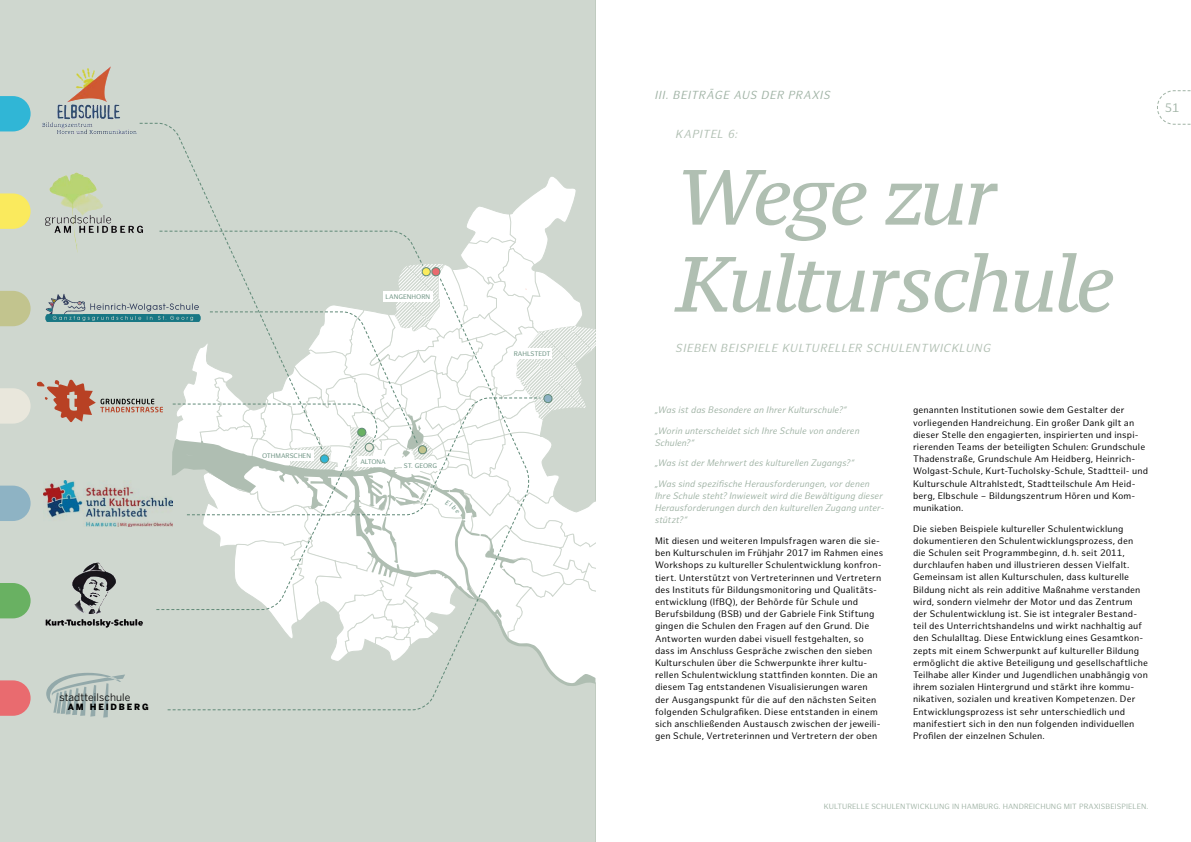
<style>
.page{position:relative;width:1191px;height:842px;background:#fff}
.page>*{position:absolute;margin:0;border:0;box-sizing:border-box;transform-origin:0 0}
.t1{font:italic 78px "PT Serif Caption";letter-spacing:-.03em;color:#b0bfb2}
.t2{font:12px "Hamburg Sans";color:#a0b3a5}
.t3{font:italic 11.4px "Hamburg Sans";letter-spacing:.06em;color:#b0bfb2}
.t4{font:italic 11.4px "Hamburg Sans";letter-spacing:.07em;color:#a0b3a5}
.t5{font:10.3px "Benton Sans";letter-spacing:.01em;color:#000}
.t6{font:9.2px/12.2px "Hamburg Sans";letter-spacing:.015em;color:#000}
.t7{font:italic 9.2px/12.2px "Hamburg Sans";letter-spacing:.015em;color:#a0b3a5}
.t8{font:900 8.6px "Benton Sans";letter-spacing:.21em;color:#000}
.t9{font:7.4px "Hamburg Sans";letter-spacing:.01em;color:#a0b3a5}
.t10{font:6.5px "Hamburg Sans";color:#618a78}
</style>
<div class="page">
<svg style="left:1157px;top:90px;width:34px;height:35px"></svg>
<div style="left:0;top:0;width:594px;height:842px;background:#cfd7cf"></div>
<img style="left:42px;top:66px;width:95px;height:68px">
<svg style="left:0;top:96px;width:31px;height:35px"></svg>
<svg style="left:0;top:680px;width:31px;height:36px"></svg>
<svg style="left:0;top:583px;width:31px;height:35px"></svg>
<svg style="left:0;top:486px;width:31px;height:35px"></svg>
<svg style="left:0;top:388px;width:31px;height:36px"></svg>
<svg style="left:0;top:291px;width:31px;height:35px"></svg>
<svg style="left:0;top:193px;width:31px;height:36px"></svg>
<svg style="left:37px;top:175px;width:558px;height:667px"></svg>
<p class="t5" style="left:59px;top:692px;width:73px">stadtteilschule</p>
<p class="t8" style="left:68px;top:701px;width:82px">AM HEIDBERG</p>
<p class="t10" style="left:385px;top:293px;width:46px">LANGENHORN</p>
<p class="t10" style="left:262px;top:452px;width:50px">OTHMARSCHEN</p>
<p class="t10" style="left:360px;top:458px;width:27px">ALTONA</p>
<p class="t10" style="left:404px;top:462px;width:35px">ST. GEORG</p>
<p class="t10" style="left:514px;top:350px;width:38px">RAHLSTEDT</p>
<p class="t4" style="left:655px;top:88px;width:177px">III. BEITRÄGE AUS DER PRAXIS</p>
<p class="t3" style="left:676px;top:127px;width:63px">KAPITEL 6:</p>
<p class="t1" style="left:676px;top:147px;width:323px">Wege zur</p>
<p class="t1" style="left:676px;top:234px;width:440px">Kulturschule</p>
<p class="t3" style="left:676px;top:342px;width:316px">SIEBEN BEISPIELE KULTURELLER SCHULENTWICKLUNG</p>
<p class="t2" style="left:1165px;top:101px;width:16px">51</p>
<p class="t7" style="left:655px;top:404px;width:193px">„Was ist das Besondere an Ihrer Kulturschule?“</p>
<p class="t7" style="left:655px;top:425px;width:206px">„Worin unterscheidet sich Ihre Schule von anderen<br>Schulen?“</p>
<p class="t7" style="left:655px;top:457px;width:201px">„Was ist der Mehrwert des kulturellen Zugangs?“</p>
<p class="t7" style="left:655px;top:478px;width:231px">„Was sind spezifische Herausforderungen, vor denen Ihre Schule steht? Inwieweit wird die Bewältigung dieser Herausforderungen durch den kulturellen Zugang unter&shy;stützt?“</p>
<p class="t6" style="left:655px;top:535px;width:230px">Mit diesen und weiteren Impulsfragen waren die sie&shy;ben Kulturschulen im Frühjahr 2017 im Rahmen eines Workshops zu kultureller Schulentwicklung konfron&shy;tiert. Unterstützt von Vertreterinnen und Vertretern des Instituts für Bildungsmonitoring und Qualitäts&shy;entwicklung (IfBQ), der Behörde für Schule und Berufsbildung (BSB) und der Gabriele Fink Stiftung gingen die Schulen den Fragen auf den Grund. Die Antworten wurden dabei visuell festgehalten, so dass im Anschluss Gespräche zwischen den sieben Kulturschulen über die Schwerpunkte ihrer kultu&shy;rellen Schulentwicklung stattfinden konnten. Die an diesem Tag entstandenen Visualisierungen waren der Ausgangspunkt für die auf den nächsten Seiten folgenden Schulgrafiken. Diese entstanden in einem sich anschließenden Austausch zwischen der jeweili&shy;gen Schule, Vertreterinnen und Vertretern der oben</p>
<p class="t6" style="left:913px;top:404px;width:236px">genannten Institutionen sowie dem Gestalter der vorliegenden Handreichung. Ein großer Dank gilt an dieser Stelle den engagierten, inspirierten und inspi&shy;rierenden Teams der beteiligten Schulen: Grundschule Thadenstraße, Grundschule Am Heidberg, Heinrich-Wolgast-Schule, Kurt-Tucholsky-Schule, Stadtteil- und Kulturschule Altrahlstedt, Stadtteilschule Am Heid&shy;berg, Elbschule – Bildungszentrum Hören und Kom&shy;munikation.</p>
<p class="t6" style="left:913px;top:522px;width:236px">Die sieben Beispiele kultureller Schulentwicklung dokumentieren den Schulentwicklungsprozess, den die Schulen seit Programmbeginn, d.h. seit 2011, durchlaufen haben und illustrieren dessen Vielfalt.<br>Gemeinsam ist allen Kulturschulen, dass kulturelle Bildung nicht als rein additive Maßnahme verstanden wird, sondern vielmehr der Motor und das Zentrum der Schulentwicklung ist. Sie ist integraler Bestand&shy;teil des Unterrichtshandelns und wirkt nachhaltig auf den Schulalltag. Diese Entwicklung eines Gesamtkon&shy;zepts mit einem Schwerpunkt auf kultureller Bildung ermöglicht die aktive Beteiligung und gesellschaftliche Teilhabe aller Kinder und Jugendlichen unabhängig von ihrem sozialen Hintergrund und stärkt ihre kommu&shy;nikativen, sozialen und kreativen Kompetenzen. Der Entwicklungsprozess ist sehr unterschiedlich und manifestiert sich in den nun folgenden individuellen Profilen der einzelnen Schulen.</p>
<p class="t9" style="left:824px;top:802px;width:326px">KULTURELLE SCHULENTWICKLUNG IN HAMBURG. HANDREICHUNG MIT PRAXISBEISPIELEN.</p>
</div>
